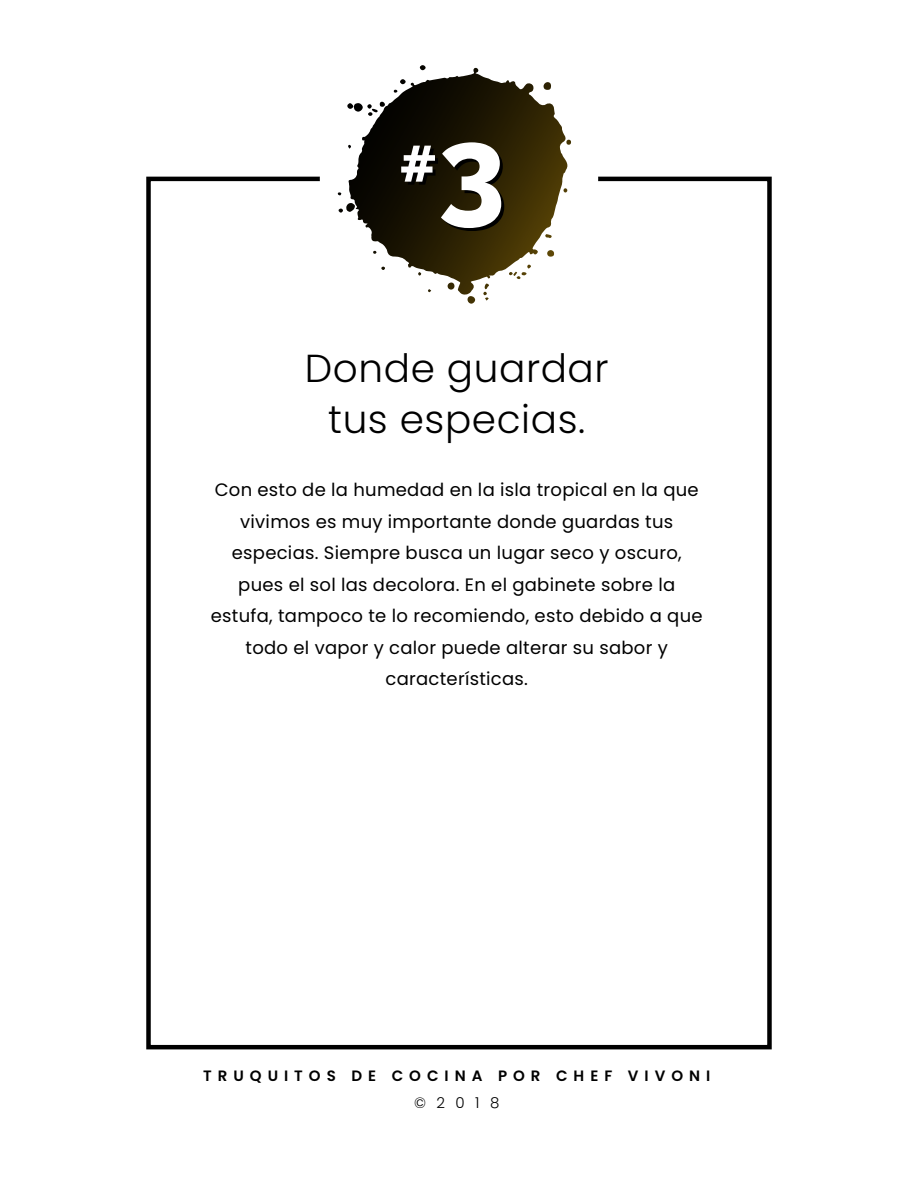
<style>
.page{position:relative;width:918px;height:1188px;background:#fff}
.page>*{position:absolute;margin:0;border:0;box-sizing:border-box;transform-origin:0 0}
.t1{font:800 118.5px "Raleway";color:#fff}
.t2{font:800 50.7px "Raleway";color:#fff}
.t3{font:300 39px/51px "Poppins";letter-spacing:.015em;color:#000;text-align:center}
.t4{font:18px/31.5px "Poppins";letter-spacing:.015em;color:#000;text-align:center}
.t5{font:600 15px "Poppins";letter-spacing:.4em;color:#000}
.t6{font:300 15px "Poppins";color:#000}
</style>
<div class="page">
<div style="left:146px;top:177px;width:626px;height:872px;border:4px solid #000"></div>
<svg style="left:320px;top:39px;width:278px;height:279px"></svg>
<svg style="left:348px;top:65px;width:127px;height:212px"></svg>
<h2 class="t2" style="left:399px;top:134px;width:39px">#</h2>
<h1 class="t1" style="left:438px;top:99px;width:69px">3</h1>
<h3 class="t3" style="left:305px;top:343px;width:305px">Donde guardar tus especias.</h3>
<p class="t4" style="left:211px;top:474px;width:493px">Con esto de la humedad en la isla tropical en la que vivimos es muy importante donde guardas tus especias. Siempre busca un lugar seco y oscuro, pues el sol las decolora. En el gabinete sobre la estufa, tampoco te lo recomiendo, esto debido a que todo el vapor y calor puede alterar su sabor y características.</p>
<p class="t5" style="left:203px;top:1067px;width:509px">TRUQUITOS DE COCINA POR CHEF VIVONI</p>
<p class="t6" style="left:414px;top:1094px;width:87px">©2018</p>
</div>
